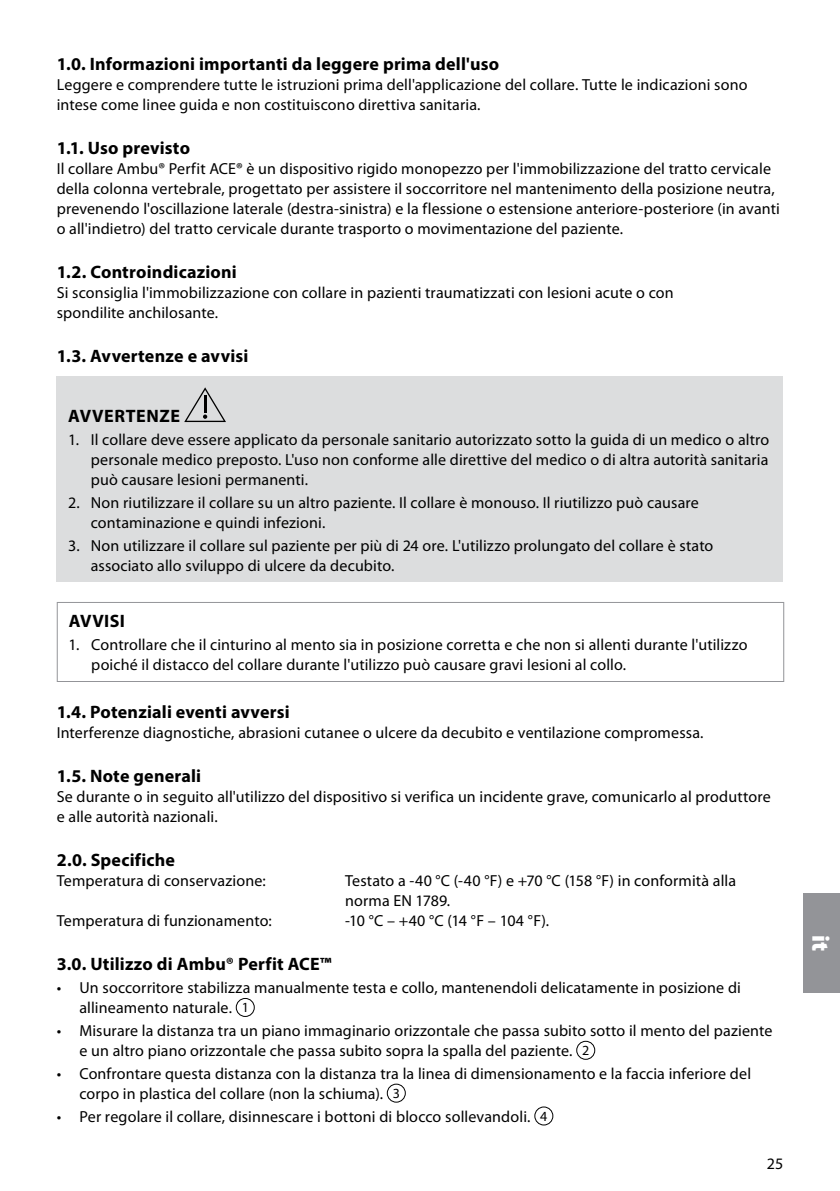
<style>
.page{position:relative;width:840px;height:1191px;background:#fff}
.page>*{position:absolute;margin:0;border:0;box-sizing:border-box;transform-origin:0 0}
.t1{font:900 24px "Myriad Pro";color:#fff}
.t2{font:700 18px "Myriad Pro";letter-spacing:.01em;color:#000}
.t3{font:700 18px "Myriad Pro";letter-spacing:.03em;color:#000}
.t4{font:16px/20px "Myriad Pro";letter-spacing:.005em;color:#000}
.s1{font-size:14px}
</style>
<div class="page">
<div style="left:802px;top:893px;width:37px;height:99px;background:#939498"></div>
<div style="left:57px;top:376px;width:725px;height:206px;background:#dcddde"></div>
<svg style="left:184px;top:387px;width:42px;height:35px"></svg>
<hr style="left:57px;top:602px;width:726px;height:1px;background:#939498">
<hr style="left:57px;top:603px;width:1px;height:78px;background:#939498">
<hr style="left:782px;top:603px;width:1px;height:78px;background:#939498">
<hr style="left:57px;top:681px;width:726px;height:1px;background:#939498">
<div style="left:236px;top:998px;width:19px;height:19px;border:1px solid #000;border-radius:50%"></div>
<div style="left:576px;top:1040px;width:19px;height:19px;border:1px solid #000;border-radius:50%"></div>
<div style="left:386px;top:1083px;width:19px;height:19px;border:1px solid #000;border-radius:50%"></div>
<div style="left:534px;top:1106px;width:19px;height:19px;border:1px solid #000;border-radius:50%"></div>
<p class="t2" style="left:57px;top:52px;width:443px">1.0. Informazioni importanti da leggere prima dell'uso</p>
<p class="t4" style="left:57px;top:75px;width:692px">Leggere e comprendere tutte le istruzioni prima dell'applicazione del collare. Tutte le indicazioni sono intese come linee guida e non costituiscono direttiva sanitaria.</p>
<p class="t2" style="left:57px;top:136px;width:135px">1.1. Uso previsto</p>
<p class="t4" style="left:57px;top:159px;width:724px">Il collare Ambu® Perfit ACE® è un dispositivo rigido monopezzo per l'immobilizzazione del tratto cervicale della colonna vertebrale, progettato per assistere il soccorritore nel mantenimento della posizione neutra, prevenendo l'oscillazione laterale (destra-sinistra) e la flessione o estensione anteriore-posteriore (in avanti o all'indietro) del tratto cervicale durante trasporto o movimentazione del paziente.</p>
<p class="t2" style="left:57px;top:260px;width:181px">1.2. Controindicazioni</p>
<p class="t4" style="left:57px;top:283px;width:618px">Si sconsiglia l'immobilizzazione con collare in pazienti traumatizzati con lesioni acute o con spondilite anchilosante.</p>
<p class="t2" style="left:57px;top:344px;width:193px">1.3. Avvertenze e avvisi</p>
<p class="t3" style="left:68px;top:404px;width:113px">AVVERTENZE</p>
<p class="t4" style="left:91px;top:429px;width:679px;text-align:justify;text-indent:-23px">1. Il collare deve essere applicato da personale sanitario autorizzato sotto la guida di un medico o altro personale medico preposto. L'uso non conforme alle direttive del medico o di altra autorità sanitaria può causare lesioni permanenti.</p>
<p class="t4" style="left:91px;top:492px;width:609px;text-indent:-23px">2. Non riutilizzare il collare su un altro paziente. Il collare è monouso. Il riutilizzo può causare contaminazione e quindi infezioni.</p>
<p class="t4" style="left:91px;top:535px;width:623px;text-indent:-23px">3. Non utilizzare il collare sul paziente per più di 24 ore. L'utilizzo prolungato del collare è stato associato allo sviluppo di ulcere da decubito.</p>
<p class="t2" style="left:69px;top:609px;width:58px">AVVISI</p>
<p class="t4" style="left:91px;top:634px;width:657px;text-indent:-23px">1. Controllare che il cinturino al mento sia in posizione corretta e che non si allenti durante l'utilizzo poiché il distacco del collare durante l'utilizzo può causare gravi lesioni al collo.</p>
<p class="t2" style="left:57px;top:700px;width:234px">1.4. Potenziali eventi avversi</p>
<p class="t4" style="left:57px;top:722px;width:648px">Interferenze diagnostiche, abrasioni cutanee o ulcere da decubito e ventilazione compromessa.</p>
<p class="t2" style="left:57px;top:764px;width:146px">1.5. Note generali</p>
<p class="t4" style="left:57px;top:786px;width:715px">Se durante o in seguito all'utilizzo del dispositivo si verifica un incidente grave, comunicarlo al produttore e alle autorità nazionali.</p>
<p class="t2" style="left:57px;top:848px;width:120px">2.0. Specifiche</p>
<p class="t4" style="left:57px;top:870px;width:210px">Temperatura di conservazione:</p>
<p class="t4" style="left:345px;top:870px;width:392px">Testato a -40 °C (-40 °F) e +70 °C (158 °F) in conformità alla norma EN 1789.</p>
<p class="t4" style="left:57px;top:910px;width:216px">Temperatura di funzionamento:</p>
<p class="t4" style="left:345px;top:910px;width:205px">-10 °C – +40 °C (14 °F – 104 °F).</p>
<p class="t2" style="left:57px;top:952px;width:276px">3.0. Utilizzo di Ambu® Perfit ACE™</p>
<p class="t4" style="left:79px;top:977px;width:662px;text-indent:-23px">• Un soccorritore stabilizza manualmente testa e collo, mantenendoli delicatamente in posizione di allineamento naturale. <span class="s1">1</span></p>
<p class="t4" style="left:79px;top:1020px;width:694px;text-indent:-23px">• Misurare la distanza tra un piano immaginario orizzontale che passa subito sotto il mento del paziente e un altro piano orizzontale che passa subito sopra la spalla del paziente. <span class="s1">2</span></p>
<p class="t4" style="left:79px;top:1063px;width:672px;text-indent:-23px">• Confrontare questa distanza con la distanza tra la linea di dimensionamento e la faccia inferiore del corpo in plastica del collare (non la schiuma). <span class="s1">3</span></p>
<p class="t4" style="left:57px;top:1105px;width:492px">• Per regolare il collare, disinnescare i bottoni di blocco sollevandoli. <span class="s1">4</span></p>
<p class="t4" style="left:766px;top:1153px;width:18px">25</p>
<h1 class="t1" style="left:836px;top:934px;width:18px;rotate:90deg">it</h1>
</div>
